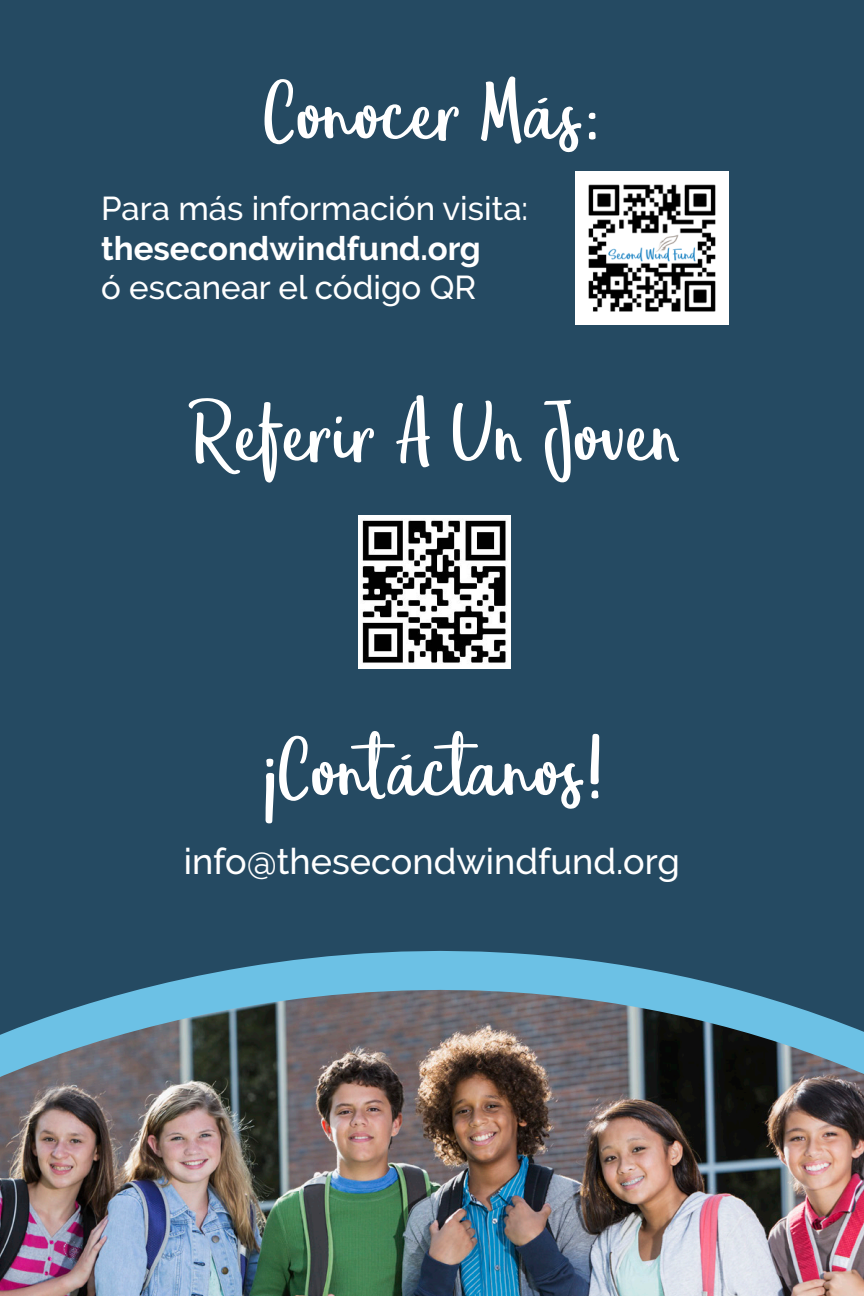
<style>
.page{position:relative;width:864px;height:1296px;background:#254a62}
.page>*{position:absolute;margin:0;border:0;box-sizing:border-box;transform-origin:0 0}
.t1{font:96px "Eufoniem One";color:#fff}
.t2{font:500 36px "Raleway";color:#fff}
.t3{font:500 33px "Raleway";color:#fff}
.t4{font:700 33px "Raleway";color:#fff}
</style>
<div class="page">
<img style="left:0;top:1126px;width:864px;height:170px">
<img style="left:576px;top:171px;width:153px;height:153px">
<img style="left:358px;top:516px;width:153px;height:153px">
<img style="left:0;top:950px;width:864px;height:176px">
<p class="t1" style="left:264px;top:62px;width:338px">Conocer Más:</p>
<p class="t3" style="left:101px;top:189px;width:429px">Para más información visita:</p>
<p class="t4" style="left:101px;top:229px;width:381px">thesecondwindfund.org</p>
<p class="t3" style="left:101px;top:269px;width:376px">ó escanear el código QR</p>
<p class="t1" style="left:188px;top:383px;width:495px">Referir A Un Joven</p>
<p class="t1" style="left:260px;top:718px;width:346px">¡Contáctanos!</p>
<p class="t2" style="left:184px;top:841px;width:498px">info@thesecondwindfund.org</p>
</div>
